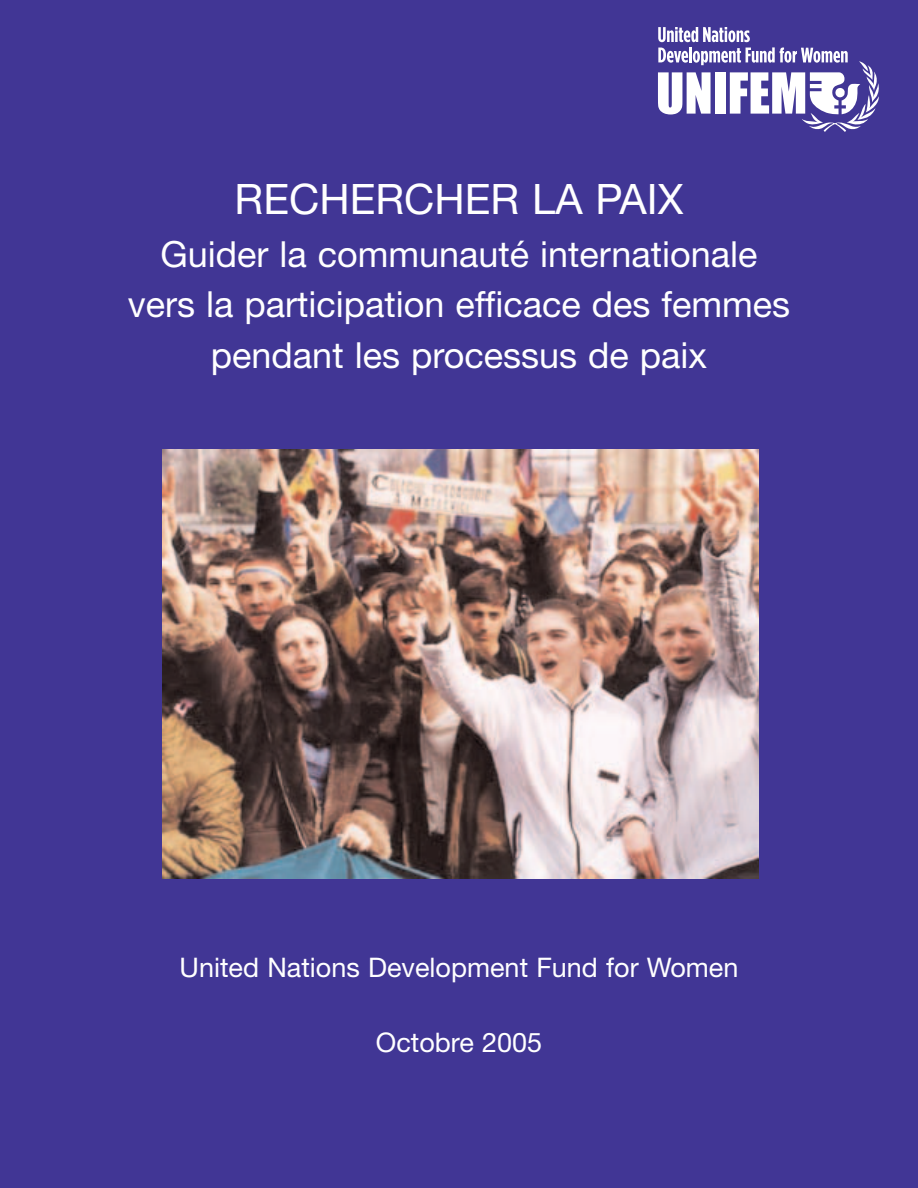
<style>
.page{position:relative;width:918px;height:1188px;background:#413695}
.page>*{position:absolute;margin:0;border:0;box-sizing:border-box;transform-origin:0 0}
.t1{font:42px "Helvetica Neue";color:#fff}
.t2{font:36px/50.4px "Helvetica Neue";color:#fff;text-align:center}
.t3{font:27px "Helvetica Neue";color:#fff}
</style>
<div class="page">
<img style="left:162px;top:450px;width:597px;height:428px">
<svg style="left:658px;top:27px;width:221px;height:105px"></svg>
<p class="t1" style="left:235px;top:174px;width:450px">RECHERCHER LA PAIX</p>
<p class="t2" style="left:128px;top:228px;width:664px">Guider la communauté internationale vers la participation efficace des femmes pendant les processus de paix</p>
<p class="t3" style="left:180px;top:951px;width:560px">United Nations Development Fund for Women</p>
<p class="t3" style="left:376px;top:1027px;width:168px">Octobre 2005</p>
</div>
